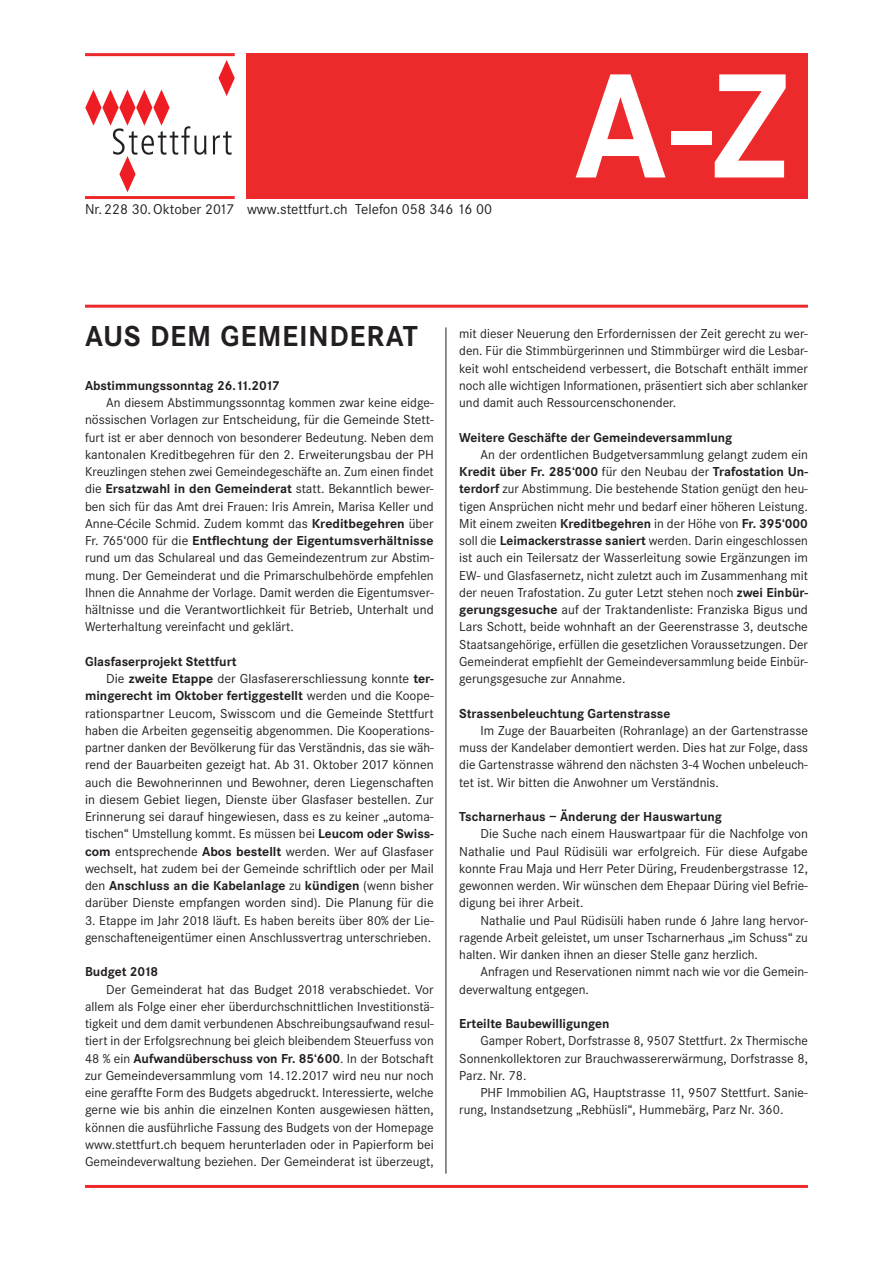
<style>
.page{position:relative;width:893px;height:1263px;background:#fff}
.page>*{position:absolute;margin:0;border:0;box-sizing:border-box;transform-origin:0 0}
.t1{font:700 154.5px "Corporate S";color:#fff}
.t2{font:700 30px "Corporate S";letter-spacing:.02em;color:#231f20}
.t3{font:15px "Corporate S";color:#231f20}
.t4{font:13.5px/17.2px "Corporate S";color:#231f20;text-align:justify}
.t5{font:700 13.5px "Corporate S";color:#231f20}
.s1{font-size:14.85px}
.s2{font-weight:700}
.s3{font-weight:400}
</style>
<div class="page">
<hr style="left:446px;top:327px;width:1px;height:847px;background:#231f20">
<hr style="left:85px;top:305px;width:723px;height:3px;background:#ec2a2c">
<hr style="left:85px;top:1185px;width:723px;height:3px;background:#ec2a2c">
<div style="left:247px;top:53px;width:561px;height:146px;background:#ec2a2c"></div>
<hr style="left:85px;top:53px;width:150px;height:3px;background:#ec2a2c">
<hr style="left:85px;top:196px;width:150px;height:3px;background:#ec2a2c">
<svg style="left:218px;top:60px;width:17px;height:36px"></svg>
<svg style="left:85px;top:90px;width:121px;height:102px"></svg>
<svg style="left:213px;top:131px;width:19px;height:24px"></svg>
<p class="t3" style="left:85px;top:201px;width:409px"><span class="s1">Nr. 228 30. Oktober 2017</span> www.stettfurt.ch Telefon 058 346 16 00</p>
<h1 class="t1" style="left:574px;top:38px;width:216px">A-Z</h1>
<h2 class="t2" style="left:85px;top:319px;width:334px">AUS DEM GEMEINDERAT</h2>
<p class="t5" style="left:85px;top:378px;width:196px">Abstimmungssonntag 26.11.2017</p>
<p class="t4" style="left:85px;top:394px;width:350px;text-indent:21px">An diesem Abstimmungssonntag kommen zwar keine eidge&shy;nössischen Vorlagen zur Entscheidung, für die Gemeinde Stett&shy;furt ist er aber dennoch von besonderer Bedeutung. Neben dem kantonalen Kreditbegehren für den 2. Erweiterungsbau der PH Kreuzlingen stehen zwei Gemeindegeschäfte an. Zum einen findet die <span class="s2">Ersatzwahl in den Gemeinderat</span> statt. Bekanntlich bewer&shy;ben sich für das Amt drei Frauen: Iris Amrein, Marisa Keller und Anne-Cécile Schmid. Zudem kommt das <span class="s2">Kreditbegehren</span> über Fr. 765‘000 für die <span class="s2">Entflechtung der Eigentumsverhältnisse </span>rund um das Schulareal und das Gemeindezentrum zur Abstim&shy;mung. Der Gemeinderat und die Primarschulbehörde empfehlen Ihnen die Annahme der Vorlage. Damit werden die Eigentumsver&shy;hältnisse und die Verantwortlichkeit für Betrieb, Unterhalt und Werterhaltung vereinfacht und geklärt.</p>
<p class="t5" style="left:85px;top:654px;width:153px">Glasfaserprojekt Stettfurt</p>
<p class="t4" style="left:106px;top:670px;width:329px">Die <span class="s2">zweite Etappe</span> der Glasfasererschliessung konnte <span class="s2">ter-</span></p>
<p class="t5" style="left:85px;top:688px;width:350px">mingerecht im Oktober fertiggestellt <span class="s3">werden und die Koope-</span></p>
<p class="t4" style="left:85px;top:705px;width:350px">rationspartner Leucom, Swisscom und die Gemeinde Stettfurt</p>
<p class="t4" style="left:85px;top:722px;width:350px">haben die Arbeiten gegenseitig abgenommen. Die Kooperations-</p>
<p class="t4" style="left:85px;top:739px;width:350px">partner danken der Bevölkerung für das Verständnis, das sie wäh-</p>
<p class="t4" style="left:85px;top:756px;width:350px">rend der Bauarbeiten gezeigt hat. Ab 31. Oktober 2017 können</p>
<p class="t4" style="left:85px;top:774px;width:350px">auch die Bewohnerinnen und Bewohner, deren Liegenschaften</p>
<p class="t4" style="left:85px;top:791px;width:350px">in diesem Gebiet liegen, Dienste über Glasfaser bestellen. Zur</p>
<p class="t4" style="left:85px;top:808px;width:350px">Erinnerung sei darauf hingewiesen, dass es zu keiner „automa-</p>
<p class="t4" style="left:85px;top:825px;width:350px">tischen“ Umstellung kommt. Es müssen bei <span class="s2">Leucom oder Swiss-</span></p>
<p class="t4" style="left:85px;top:843px;width:350px"><span class="s2">com</span> entsprechende <span class="s2">Abos bestellt</span> werden. Wer auf Glasfaser</p>
<p class="t4" style="left:85px;top:860px;width:350px">wechselt, hat zudem bei der Gemeinde schriftlich oder per Mail</p>
<p class="t5" style="left:85px;top:878px;width:350px"><span class="s3">den</span> Anschluss an die Kabelanlage <span class="s3">zu</span> kündigen <span class="s3">(wenn bisher</span></p>
<p class="t4" style="left:85px;top:894px;width:350px">darüber Dienste empfangen worden sind). Die Planung für die</p>
<p class="t4" style="left:85px;top:912px;width:350px">3. Etappe im Jahr 2018 läuft. Es haben bereits über 80% der Lie&shy;genschafteneigentümer einen Anschlussvertrag unterschrieben.</p>
<p class="t5" style="left:85px;top:964px;width:75px">Budget 2018</p>
<p class="t4" style="left:85px;top:981px;width:350px;text-indent:21px">Der Gemeinderat hat das Budget 2018 verabschiedet. Vor allem als Folge einer eher überdurchschnittlichen Investitionstä&shy;tigkeit und dem damit verbundenen Abschreibungsaufwand resul&shy;tiert in der Erfolgsrechnung bei gleich bleibendem Steuerfuss von 48 % ein <span class="s2">Aufwandüberschuss von Fr. 85‘600</span>. In der Botschaft zur Gemeindeversammlung vom 14.12.2017 wird neu nur noch eine geraffte Form des Budgets abgedruckt. Interessierte, welche gerne wie bis anhin die einzelnen Konten ausgewiesen hätten, können die ausführliche Fassung des Budgets von der Homepage www.stettfurt.ch bequem herunterladen oder in Papierform bei Gemeindeverwaltung beziehen. Der Gemeinderat ist überzeugt,</p>
<p class="t4" style="left:459px;top:325px;width:350px">mit dieser Neuerung den Erfordernissen der Zeit gerecht zu wer&shy;den. Für die Stimmbürgerinnen und Stimmbürger wird die Lesbar&shy;keit wohl entscheidend verbessert, die Botschaft enthält immer noch alle wichtigen Informationen, präsentiert sich aber schlanker und damit auch Ressourcenschonender.</p>
<p class="t5" style="left:459px;top:429px;width:275px">Weitere Geschäfte der Gemeindeversammlung</p>
<p class="t4" style="left:459px;top:446px;width:350px;text-indent:21px">An der ordentlichen Budgetversammlung gelangt zudem ein <span class="s2">Kredit über Fr. 285‘000</span> für den Neubau der <span class="s2">Trafostation Un&shy;terdorf</span> zur Abstimmung. Die bestehende Station genügt den heu&shy;tigen Ansprüchen nicht mehr und bedarf einer höheren Leistung.<br>Mit einem zweiten <span class="s2">Kreditbegehren</span> in der Höhe von <span class="s2">Fr. 395‘000 </span>soll die <span class="s2">Leimackerstrasse saniert</span> werden. Darin eingeschlossen ist auch ein Teilersatz der Wasserleitung sowie Ergänzungen im EW- und Glasfasernetz, nicht zuletzt auch im Zusammenhang mit der neuen Trafostation. Zu guter Letzt stehen noch <span class="s2">zwei Einbür&shy;gerungsgesuche</span> auf der Traktandenliste: Franziska Bigus und Lars Schott, beide wohnhaft an der Geerenstrasse 3, deutsche Staatsangehörige, erfüllen die gesetzlichen Voraussetzungen. Der Gemeinderat empfiehlt der Gemeindeversammlung beide Einbür&shy;gerungsgesuche zur Annahme.</p>
<p class="t5" style="left:459px;top:705px;width:213px">Strassenbeleuchtung Gartenstrasse</p>
<p class="t4" style="left:459px;top:722px;width:350px;text-indent:21px">Im Zuge der Bauarbeiten (Rohranlage) an der Gartenstrasse muss der Kandelaber demontiert werden. Dies hat zur Folge, dass die Gartenstrasse während den nächsten 3-4 Wochen unbeleuch&shy;tet ist. Wir bitten die Anwohner um Verständnis.</p>
<p class="t5" style="left:459px;top:809px;width:264px">Tscharnerhaus – Änderung der Hauswartung</p>
<p class="t4" style="left:459px;top:825px;width:350px;text-indent:21px">Die Suche nach einem Hauswartpaar für die Nachfolge von Nathalie und Paul Rüdisüli war erfolgreich. Für diese Aufgabe konnte Frau Maja und Herr Peter Düring, Freudenbergstrasse 12, gewonnen werden. Wir wünschen dem Ehepaar Düring viel Befrie&shy;digung bei ihrer Arbeit.</p>
<p class="t4" style="left:459px;top:912px;width:350px;text-indent:21px">Nathalie und Paul Rüdisüli haben runde 6 Jahre lang hervor&shy;ragende Arbeit geleistet, um unser Tscharnerhaus „im Schuss“ zu halten. Wir danken ihnen an dieser Stelle ganz herzlich.</p>
<p class="t4" style="left:459px;top:963px;width:350px;text-indent:21px">Anfragen und Reservationen nimmt nach wie vor die Gemein&shy;deverwaltung entgegen.</p>
<p class="t5" style="left:459px;top:1016px;width:152px">Erteilte Baubewilligungen</p>
<p class="t4" style="left:459px;top:1032px;width:350px;text-indent:21px">Gamper Robert, Dorfstrasse 8, 9507 Stettfurt. 2x Thermische Sonnenkollektoren zur Brauchwassererwärmung, Dorfstrasse 8, Parz. Nr. 78.</p>
<p class="t4" style="left:459px;top:1084px;width:350px;text-indent:21px">PHF Immobilien AG, Hauptstrasse 11, 9507 Stettfurt. Sanie&shy;rung, Instandsetzung „Rebhüsli“, Hummebärg, Parz Nr. 360.</p>
</div>
